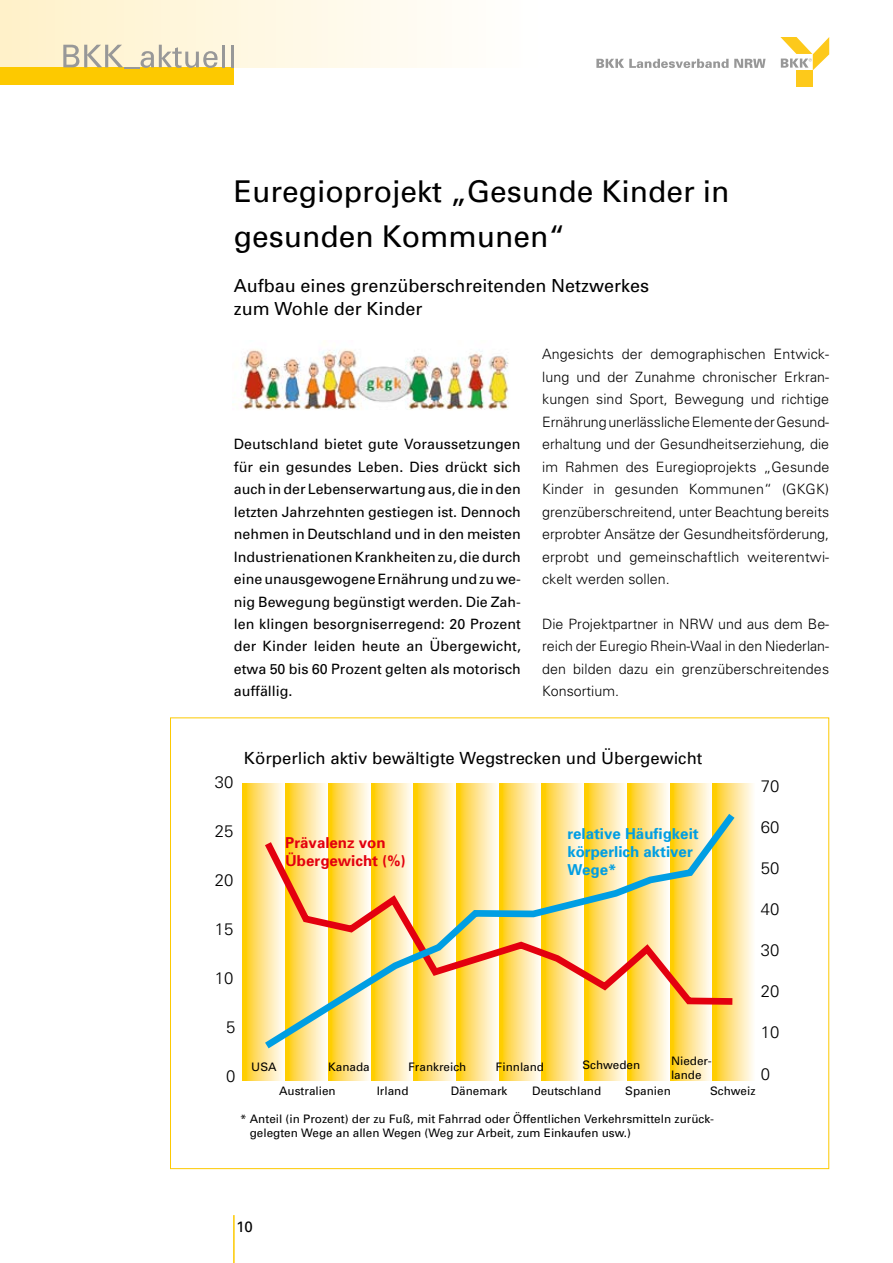
<style>
.page{position:relative;width:893px;height:1263px;background:#fff}
.page>*{position:absolute;margin:0;border:0;box-sizing:border-box;transform-origin:0 0}
.t1{font:30px/45px "Univers";color:#000}
.t2{font:18px/22.5px "Univers";color:#000}
.t3{font:16.65px "Univers";color:#000}
.t4{font:300 16.65px "Univers";color:#000}
.t5{font:700 15px/18px "Univers";color:#009ee3}
.t6{font:700 15px/18px "Univers";color:#e3000f}
.t7{font:15px "Univers";color:#000}
.t8{font:300 14.25px/22.5px "Univers";letter-spacing:.01em;color:#000;text-align:justify}
.t9{font:14.25px/22.5px "Univers";color:#000;text-align:justify}
.t10{font:11.7px/14.1px "Univers";color:#000}
</style>
<div class="page">
<div style="left:0;top:0;width:540px;height:67px;background:linear-gradient(to right,#fff1c9,#fff)"></div>
<div style="left:0;top:67px;width:234px;height:17px;background:#fdc900"></div>
<svg style="left:63px;top:45px;width:155px;height:24px;background:#dfd6b5"></svg>
<hr style="left:222px;top:45px;width:3px;height:22px;background:#989898">
<hr style="left:231px;top:45px;width:3px;height:22px;background:#989898">
<div style="left:796px;top:70px;width:17px;height:17px;background:#fdc91b"></div>
<svg style="left:780px;top:37px;width:49px;height:33px"></svg>
<svg style="left:596px;top:59px;width:170px;height:9px"></svg>
<hr style="left:233px;top:1215px;width:2px;height:48px;background:#fdc900">
<img style="left:232px;top:349px;width:277px;height:61px">
<svg style="left:243px;top:783px;width:40px;height:298px;background:#ffd950"></svg>
<svg style="left:286px;top:783px;width:40px;height:298px;background:#ffe386"></svg>
<svg style="left:328px;top:783px;width:41px;height:298px;background:#ffe384"></svg>
<svg style="left:371px;top:783px;width:40px;height:298px;background:#ffe283"></svg>
<svg style="left:414px;top:783px;width:40px;height:298px;background:#ffe385"></svg>
<svg style="left:456px;top:783px;width:41px;height:298px;background:#ffe383"></svg>
<svg style="left:499px;top:783px;width:43px;height:298px;background:#ffe384"></svg>
<svg style="left:542px;top:783px;width:40px;height:298px;background:#ffe384"></svg>
<svg style="left:585px;top:783px;width:40px;height:298px;background:#ffe385"></svg>
<svg style="left:627px;top:783px;width:41px;height:298px;background:#ffe384"></svg>
<svg style="left:670px;top:783px;width:41px;height:298px;background:#ffe385"></svg>
<svg style="left:713px;top:783px;width:40px;height:298px;background:#ffedb6"></svg>
<svg style="left:258px;top:806px;width:483px;height:249px;background:#f7db88"></svg>
<h1 class="t1" style="left:234px;top:169px;width:497px">Euregioprojekt „Gesunde Kinder in gesunden Kommunen“</h1>
<p class="t2" style="left:234px;top:274px;width:417px">Aufbau eines grenzüberschreitenden Netzwerkes zum Wohle der Kinder</p>
<p class="t9" style="left:234px;top:433px;width:289px">Deutschland bietet gute Voraussetzungen für ein gesundes Leben. Dies drückt sich auch in der Lebenserwartung aus, die in den letzten Jahrzehnten gestiegen ist. Dennoch nehmen in Deutschland und in den meisten Industrienationen Krankheiten zu, die durch eine unausgewogene Ernährung und zu we&shy;nig Bewegung begünstigt werden. Die Zah&shy;len klingen besorgniserregend: 20 Prozent der Kinder leiden heute an Übergewicht, etwa 50 bis 60 Prozent gelten als motorisch auffällig.</p>
<p class="t8" style="left:542px;top:343px;width:289px">Angesichts der demographischen Entwick&shy;lung und der Zunahme chronischer Erkran&shy;kungen sind Sport, Bewegung und richtige Ernährung unerlässliche Elemente der Gesund&shy;erhaltung und der Gesundheitserziehung, die im Rahmen des Euregioprojekts „Gesunde Kinder in gesunden Kommunen“ (GKGK) grenzüberschreitend, unter Beachtung bereits erprobter Ansätze der Gesundheitsförderung, erprobt und gemeinschaftlich weiterentwi&shy;ckelt werden sollen.</p>
<p class="t8" style="left:542px;top:613px;width:289px">Die Projektpartner in NRW und aus dem Be&shy;reich der Euregio Rhein-Waal in den Niederlan&shy;den bilden dazu ein grenzüberschreitendes Konsortium.</p>
<p class="t4" style="left:215px;top:772px;width:20px">30</p>
<p class="t3" style="left:244px;top:748px;width:460px">Körperlich aktiv bewältigte Wegstrecken und Übergewicht</p>
<p class="t4" style="left:761px;top:776px;width:20px">70</p>
<p class="t4" style="left:761px;top:817px;width:20px">60</p>
<p class="t4" style="left:215px;top:821px;width:20px">25</p>
<p class="t4" style="left:215px;top:870px;width:20px">20</p>
<p class="t4" style="left:215px;top:919px;width:20px">15</p>
<p class="t4" style="left:215px;top:968px;width:20px">10</p>
<p class="t4" style="left:226px;top:1017px;width:11px">5</p>
<p class="t4" style="left:226px;top:1066px;width:11px">0</p>
<p class="t4" style="left:761px;top:1063px;width:11px">0</p>
<p class="t6" style="left:285px;top:834px;width:122px">Prävalenz von<br>Übergewicht (%)</p>
<p class="t5" style="left:567px;top:824px;width:133px">relative Häufigkeit körperlich aktiver<br>Wege*</p>
<p class="t4" style="left:761px;top:858px;width:20px">50</p>
<p class="t4" style="left:761px;top:899px;width:20px">40</p>
<p class="t4" style="left:761px;top:940px;width:20px">30</p>
<p class="t4" style="left:761px;top:981px;width:20px">20</p>
<p class="t4" style="left:761px;top:1022px;width:20px">10</p>
<p class="t10" style="left:408px;top:1060px;width:59px">Frankreich</p>
<p class="t10" style="left:496px;top:1060px;width:50px">Finnland</p>
<p class="t10" style="left:582px;top:1058px;width:59px">Schweden</p>
<p class="t10" style="left:671px;top:1054px;width:42px">Nieder&shy;lande</p>
<p class="t10" style="left:251px;top:1060px;width:27px">USA</p>
<p class="t10" style="left:279px;top:1055px;width:92px;line-height:24px;text-indent:49px">Kanada<br>Australien</p>
<p class="t10" style="left:377px;top:1084px;width:33px">Irland</p>
<p class="t10" style="left:451px;top:1084px;width:58px">Dänemark</p>
<p class="t10" style="left:532px;top:1084px;width:70px">Deutschland</p>
<p class="t10" style="left:625px;top:1084px;width:47px">Spanien</p>
<p class="t10" style="left:710px;top:1084px;width:47px">Schweiz</p>
<p class="t10" style="left:250px;top:1111px;width:466px;text-indent:-10px">* Anteil (in Prozent) der zu Fuß, mit Fahrrad oder Öffentlichen Verkehrsmitteln zurück&shy;gelegten Wege an allen Wegen (Weg zur Arbeit, zum Einkaufen usw.)</p>
<p class="t7" style="left:236px;top:1218px;width:18px">10</p>
</div>
